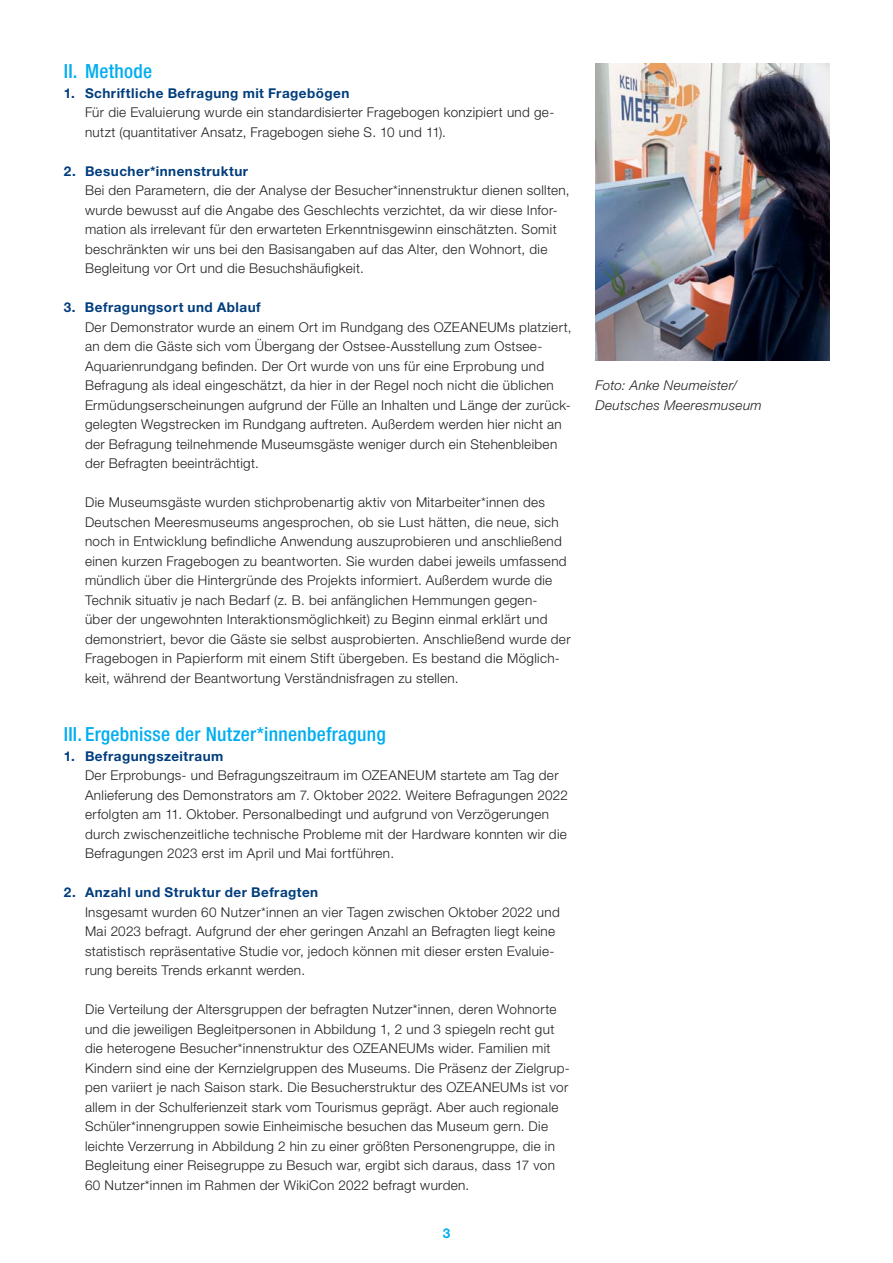
<style>
.page{position:relative;width:893px;height:1263px;background:#fff}
.page>*{position:absolute;margin:0;border:0;box-sizing:border-box;transform-origin:0 0}
.t1{font:500 condensed 19.5px "Helvetica Neue LT Pro";letter-spacing:.015em;color:#00aeef}
.t2{font:300 13.5px/19.5px "Helvetica Neue LT Pro";letter-spacing:.025em;color:#231f20}
.t3{font:700 13.5px "Helvetica Neue LT Pro";letter-spacing:.035em;color:#003d7d}
.t4{font:italic 300 13.5px/19.5px "Helvetica Neue LT Pro";letter-spacing:.025em;color:#231f20}
.t5{font:700 13.5px "Helvetica Neue LT Pro";color:#00aeef}
</style>
<div class="page">
<img style="left:595px;top:64px;width:234px;height:297px">
<h1 class="t1" style="left:64px;top:64px;width:90px">II. Methode</h1>
<p class="t3" style="left:64px;top:88px;width:287px">1. Schriftliche Befragung mit Fragebögen</p>
<p class="t2" style="left:85px;top:104px;width:471px">Für die Evaluierung wurde ein standardisierter Fragebogen konzipiert und ge&shy;nutzt (quantitativer Ansatz, Fragebogen siehe S. 10 und 11).</p>
<p class="t3" style="left:64px;top:166px;width:186px">2. Besucher*innenstruktur</p>
<p class="t2" style="left:85px;top:182px;width:486px">Bei den Parametern, die der Analyse der Besucher*innenstruktur dienen sollten, wurde bewusst auf die Angabe des Geschlechts verzichtet, da wir diese Infor&shy;mation als irrelevant für den erwarteten Erkenntnisgewinn einschätzten. Somit beschränkten wir uns bei den Basisangaben auf das Alter, den Wohnort, die Begleitung vor Ort und die Besuchshäufigkeit.</p>
<p class="t3" style="left:64px;top:302px;width:198px">3. Befragungsort und Ablauf</p>
<p class="t2" style="left:85px;top:319px;width:488px">Der Demonstrator wurde an einem Ort im Rundgang des OZEANEUMs platziert, an dem die Gäste sich vom Übergang der Ostsee-Ausstellung zum Ostsee-Aquarienrundgang befinden. Der Ort wurde von uns für eine Erprobung und Befragung als ideal eingeschätzt, da hier in der Regel noch nicht die üblichen Ermüdungserscheinungen aufgrund der Fülle an Inhalten und Länge der zurück&shy;gelegten Wegstrecken im Rundgang auftreten. Außerdem werden hier nicht an der Befragung teilnehmende Museumsgäste weniger durch ein Stehenbleiben der Befragten beeinträchtigt.</p>
<p class="t2" style="left:85px;top:494px;width:487px">Die Museumsgäste wurden stichprobenartig aktiv von Mitarbeiter*innen des Deutschen Meeresmuseums angesprochen, ob sie Lust hätten, die neue, sich noch in Entwicklung befindliche Anwendung auszuprobieren und anschließend einen kurzen Fragebogen zu beantworten. Sie wurden dabei jeweils umfassend mündlich über die Hintergründe des Projekts informiert. Außerdem wurde die Technik situativ je nach Bedarf (z. B. bei anfänglichen Hemmungen gegen-<br>über der ungewohnten Interaktionsmöglichkeit) zu Beginn einmal erklärt und demonstriert, bevor die Gäste sie selbst ausprobierten. Anschließend wurde der Fragebogen in Papierform mit einem Stift übergeben. Es bestand die Möglich&shy;keit, während der Beantwortung Verständnisfragen zu stellen.</p>
<h1 class="t1" style="left:64px;top:727px;width:324px">III. Ergebnisse der Nutzer*innenbefragung</h1>
<p class="t3" style="left:64px;top:751px;width:161px">1. Befragungszeitraum</p>
<p class="t2" style="left:85px;top:767px;width:485px">Der Erprobungs- und Befragungszeitraum im OZEANEUM startete am Tag der Anlieferung des Demonstrators am 7. Oktober 2022. Weitere Befragungen 2022 erfolgten am 11. Oktober. Personalbedingt und aufgrund von Verzögerungen durch zwischenzeitliche technische Probleme mit der Hardware konnten wir die Befragungen 2023 erst im April und Mai fortführen.</p>
<p class="t3" style="left:64px;top:887px;width:256px">2. Anzahl und Struktur der Befragten</p>
<p class="t2" style="left:85px;top:904px;width:476px">Insgesamt wurden 60 Nutzer*innen an vier Tagen zwischen Oktober 2022 und Mai 2023 befragt. Aufgrund der eher geringen Anzahl an Befragten liegt keine statistisch repräsentative Studie vor, jedoch können mit dieser ersten Evaluie&shy;rung bereits Trends erkannt werden.</p>
<p class="t2" style="left:85px;top:1001px;width:486px">Die Verteilung der Altersgruppen der befragten Nutzer*innen, deren Wohnorte und die jeweiligen Begleitpersonen in Abbildung 1, 2 und 3 spiegeln recht gut die heterogene Besucher*innenstruktur des OZEANEUMs wider. Familien mit Kindern sind eine der Kernzielgruppen des Museums. Die Präsenz der Zielgrup&shy;pen variiert je nach Saison stark. Die Besucherstruktur des OZEANEUMs ist vor allem in der Schulferienzeit stark vom Tourismus geprägt. Aber auch regionale Schüler*innengruppen sowie Einheimische besuchen das Museum gern. Die leichte Verzerrung in Abbildung 2 hin zu einer größten Personengruppe, die in Begleitung einer Reisegruppe zu Besuch war, ergibt sich daraus, dass 17 von 60 Nutzer*innen im Rahmen der WikiCon 2022 befragt wurden.</p>
<p class="t5" style="left:443px;top:1229px;width:9px">3</p>
<p class="t4" style="left:595px;top:377px;width:168px">Foto: Anke Neumeister/<br>Deutsches Meeresmuseum</p>
</div>
